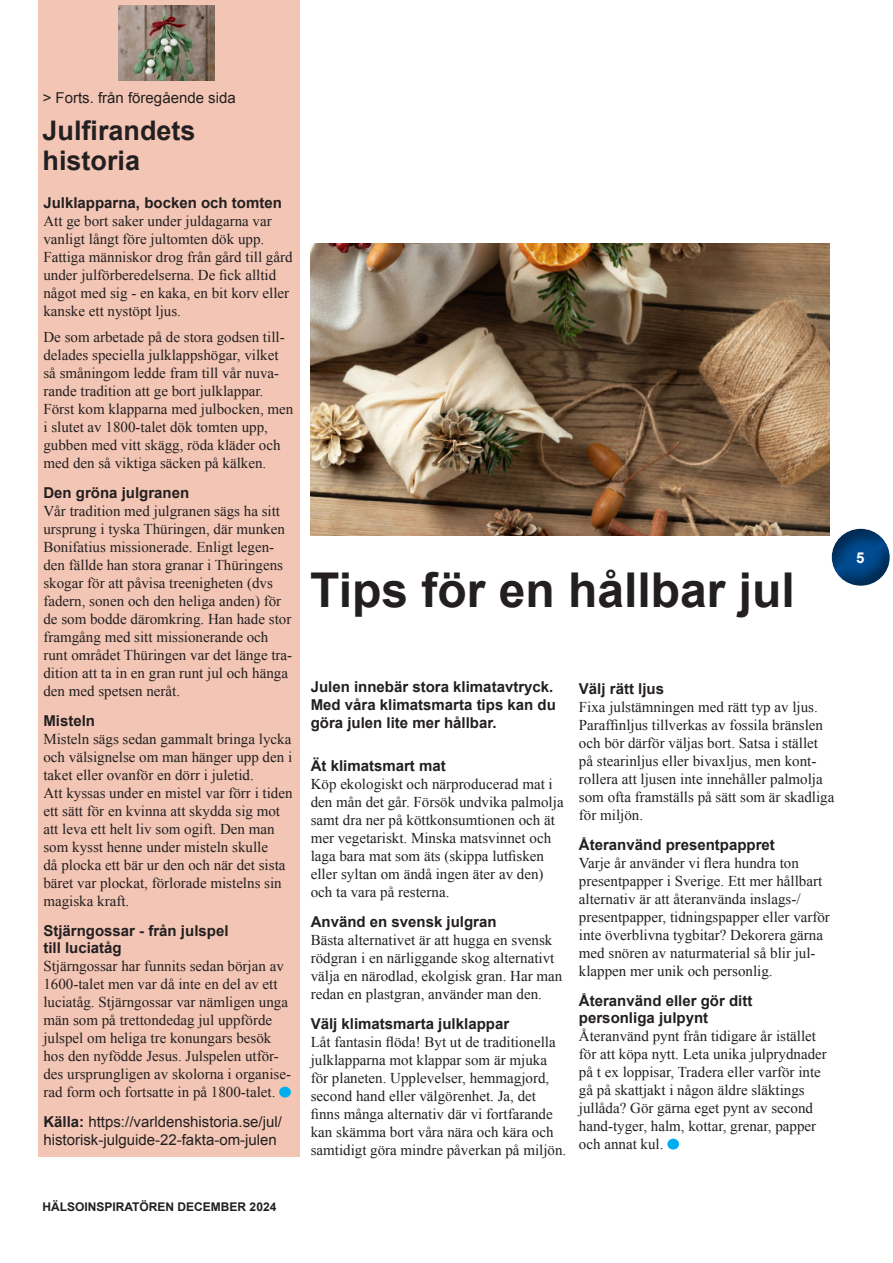
<style>
.page{position:relative;width:893px;height:1263px;background:#fff}
.page>*{position:absolute;margin:0;border:0;box-sizing:border-box;transform-origin:0 0}
.t1{font:700 48px "Arial";color:#231f20}
.artikelrubrik{font:700 27px/30px "Arial";color:#231f20}
.Brödtext{font:15px/18px "Times New Roman";color:#231f20}
.Underrubrik{font:700 15px/17.2px "Arial";color:#231f20}
.Ingress{font:700 15px/18px "Arial";color:#231f20}
.Underrubrik-2{font:15px/17.2px "Arial";color:#231f20}
.Brödtext-2{font:15px "Arial";color:#231f20}
.t2{font:700 15px "Arial";color:#fff}
.t3{font:700 12px "Arial";color:#231f20}
.s1{font-weight:700}
</style>
<div class="page">
<div style="left:831px;top:528px;width:62px;height:58px;background:#231f20;opacity:.5"></div>
<div style="left:38px;top:0;width:261px;height:1157px;background:#f2c5b4"></div>
<img style="left:310px;top:244px;width:519px;height:292px">
<img style="left:119px;top:6px;width:95px;height:74px">
<div style="left:667px;top:1139px;width:12px;height:10px;background:#00aeef;border-radius:50%"></div>
<div style="left:279px;top:1087px;width:12px;height:10px;background:#00aeef;border-radius:50%"></div>
<p class="Brödtext-2" style="left:43px;top:88px;width:195px">&gt; Forts. från föregående sida</p>
<p class="artikelrubrik" style="left:43px;top:116px;width:155px">Julfirandets historia</p>
<p class="Underrubrik" style="left:43px;top:194px;width:240px">Julklapparna, bocken och tomten</p>
<p class="Brödtext" style="left:43px;top:211px;width:251px">Att ge bort saker under juldagarna var vanligt långt före jultomten dök upp.<br>Fattiga människor drog från gård till gård under julförberedelserna. De fick alltid något med sig - en kaka, en bit korv eller kanske ett nystöpt ljus.</p>
<p class="Brödtext" style="left:43px;top:328px;width:251px">De som arbetade på de stora godsen till&shy;delades speciella julklappshögar, vilket så småningom ledde fram till vår nuva&shy;rande tradition att ge bort julklappar.<br>Först kom klapparna med julbocken, men i slutet av 1800-talet dök tomten upp, gubben med vitt skägg, röda kläder och med den så viktiga säcken på kälken.</p>
<p class="Underrubrik" style="left:43px;top:485px;width:147px">Den gröna julgranen</p>
<p class="Brödtext" style="left:43px;top:502px;width:250px">Vår tradition med julgranen sägs ha sitt ursprung i tyska Thüringen, där munken Bonifatius missionerade. Enligt legen&shy;den fällde han stora granar i Thüringens skogar för att påvisa treenigheten (dvs fadern, sonen och den heliga anden) för de som bodde däromkring. Han hade stor framgång med sitt missionerande och runt området Thüringen var det länge tra&shy;dition att ta in en gran runt jul och hänga den med spetsen neråt.</p>
<p class="Underrubrik" style="left:43px;top:713px;width:53px">Misteln</p>
<p class="Brödtext" style="left:43px;top:730px;width:251px">Misteln sägs sedan gammalt bringa lycka och välsignelse om man hänger upp den i taket eller ovanför en dörr i juletid.<br>Att kyssas under en mistel var förr i tiden ett sätt för en kvinna att skydda sig mot att leva ett helt liv som ogift. Den man som kysst henne under misteln skulle<br>då plocka ett bär ur den och när det sista bäret var plockat, förlorade mistelns sin magiska kraft.</p>
<p class="Underrubrik" style="left:43px;top:923px;width:187px">Stjärngossar - från julspel till luciatåg</p>
<p class="Brödtext" style="left:43px;top:957px;width:249px">Stjärngossar har funnits sedan början av 1600-talet men var då inte en del av ett luciatåg. Stjärngossar var nämligen unga män som på trettondedag jul uppförde julspel om heliga tre konungars besök hos den nyfödde Jesus. Julspelen utför&shy;des ursprungligen av skolorna i organise&shy;rad form och fortsatte in på 1800-talet.</p>
<p class="Underrubrik-2" style="left:43px;top:1114px;width:240px"><span class="s1">Källa:</span> https://varldenshistoria.se/jul/ historisk-julguide-22-fakta-om-julen</p>
<p class="t1" style="left:310px;top:558px;width:486px">Tips för en hållbar jul</p>
<p class="Ingress" style="left:311px;top:678px;width:247px">Julen innebär stora klimatavtryck.<br>Med våra klimatsmarta tips kan du göra julen lite mer hållbar.</p>
<p class="Underrubrik" style="left:311px;top:757px;width:137px">Ät klimatsmart mat</p>
<p class="Brödtext" style="left:311px;top:774px;width:254px">Köp ekologiskt och närproducerad mat i den mån det går. Försök undvika palmolja samt dra ner på köttkonsumtionen och ät mer vegetariskt. Minska matsvinnet och laga bara mat som äts (skippa lutfisken eller syltan om ändå ingen äter av den) och ta vara på resterna.</p>
<p class="Underrubrik" style="left:311px;top:913px;width:187px">Använd en svensk julgran</p>
<p class="Brödtext" style="left:311px;top:930px;width:253px">Bästa alternativet är att hugga en svensk rödgran i en närliggande skog alternativt välja en närodlad, ekolgisk gran. Har man redan en plastgran, använder man den.</p>
<p class="Underrubrik" style="left:311px;top:1015px;width:200px">Välj klimatsmarta julklappar</p>
<p class="Brödtext" style="left:311px;top:1032px;width:257px">Låt fantasin flöda! Byt ut de traditionella julklapparna mot klappar som är mjuka för planeten. Upplevelser, hemmagjord, second hand eller välgörenhet. Ja, det finns många alternativ där vi fortfarande kan skämma bort våra nära och kära och samtidigt göra mindre påverkan på miljön.</p>
<p class="Underrubrik" style="left:579px;top:680px;width:87px">Välj rätt ljus</p>
<p class="Brödtext" style="left:579px;top:697px;width:257px">Fixa julstämningen med rätt typ av ljus.<br>Paraffinljus tillverkas av fossila bränslen och bör därför väljas bort. Satsa i stället på stearinljus eller bivaxljus, men kont&shy;rollera att ljusen inte innehåller palmolja som ofta framställs på sätt som är skadliga för miljön.</p>
<p class="Underrubrik" style="left:579px;top:836px;width:197px">Återanvänd presentpappret</p>
<p class="Brödtext" style="left:579px;top:853px;width:252px">Varje år använder vi flera hundra ton presentpapper i Sverige. Ett mer hållbart alternativ är att återanvända inslags-/ presentpapper, tidningspapper eller varför inte överblivna tygbitar? Dekorera gärna med snören av naturmaterial så blir jul&shy;klappen mer unik och personlig.</p>
<p class="Underrubrik" style="left:579px;top:992px;width:175px">Återanvänd eller gör ditt personliga julpynt</p>
<p class="Brödtext" style="left:579px;top:1027px;width:249px">Återanvänd pynt från tidigare år istället för att köpa nytt. Leta unika julprydnader på t ex loppisar, Tradera eller varför inte gå på skattjakt i någon äldre släktings jullåda? Gör gärna eget pynt av second hand-tyger, halm, kottar, grenar, papper och annat kul.</p>
<p class="t3" style="left:43px;top:1199px;width:235px">HÄLSOINSPIRATÖREN DECEMBER 2024</p>
<p class="t2" style="left:856px;top:548px;width:10px">5</p>
</div>
